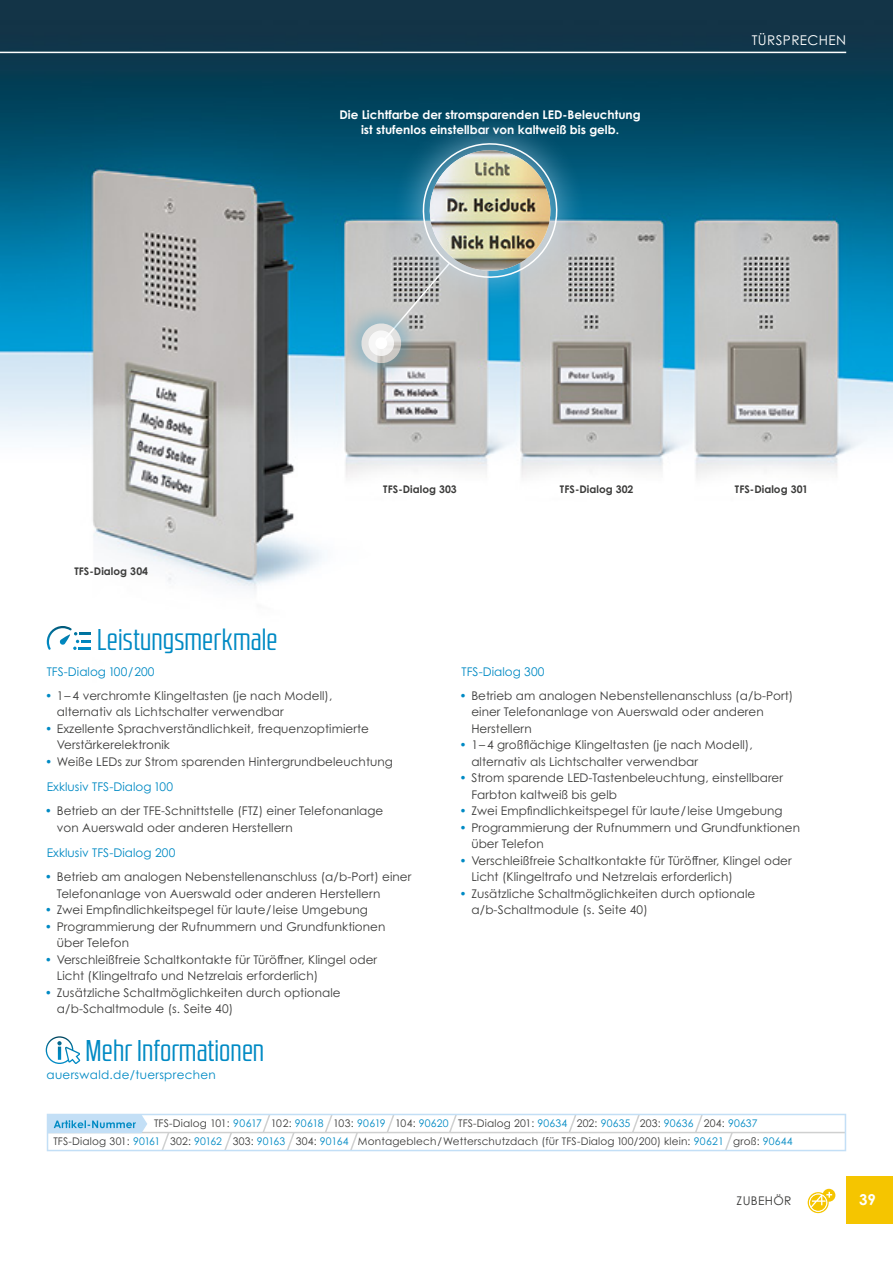
<style>
.page{position:relative;width:893px;height:1263px;background:#fff}
.page>*{position:absolute;margin:0;border:0;box-sizing:border-box;transform-origin:0 0}
.t1{font:30px "RB No 2.1 b";letter-spacing:.005em;color:#008ac4}
.t2{font:700 15px "Century Gothic Pro";color:#fff}
.t3{font:13.5px "Century Gothic Pro";letter-spacing:.03em;color:#fff}
.t4{font:12px/16.5px "Century Gothic Pro";letter-spacing:.005em;color:#3b3b3a}
.t5{font:700 12px/15px "Century Gothic Pro";color:#fff;text-align:center}
.t6{font:12px "Century Gothic Pro";letter-spacing:.005em;color:#008ac4}
.t7{font:12px "Century Gothic Pro";letter-spacing:.025em;color:#008ac4}
.t8{font:12px "Century Gothic Pro";letter-spacing:.03em;color:#3b3b3a}
.t9{font:10.5px/18px "Century Gothic Pro";letter-spacing:.015em;color:#3b3b3a}
.t10{font:700 10.5px "Century Gothic Pro";letter-spacing:.005em;color:#3b3b3a}
.s1{color:#008ac4}
</style>
<div class="page">
<img style="left:0;top:0;width:893px;height:1224px">
<svg style="left:47px;top:626px;width:43px;height:24px"></svg>
<svg style="left:375px;top:96px;width:230px;height:229px;background:#2f697e"></svg>
<img style="left:335px;top:139px;width:227px;height:251px">
<hr style="left:48px;top:1132px;width:798px;height:1px;background:#cfd0d0">
<svg style="left:261px;top:1113px;width:11px;height:21px"></svg>
<svg style="left:324px;top:1113px;width:10px;height:21px"></svg>
<svg style="left:631px;top:1113px;width:10px;height:21px"></svg>
<svg style="left:160px;top:1131px;width:10px;height:21px"></svg>
<svg style="left:385px;top:1113px;width:11px;height:21px"></svg>
<svg style="left:448px;top:1113px;width:10px;height:21px"></svg>
<svg style="left:567px;top:1113px;width:11px;height:21px"></svg>
<svg style="left:694px;top:1113px;width:10px;height:21px"></svg>
<svg style="left:223px;top:1131px;width:10px;height:21px"></svg>
<svg style="left:286px;top:1131px;width:10px;height:21px"></svg>
<svg style="left:349px;top:1131px;width:10px;height:21px"></svg>
<svg style="left:724px;top:1131px;width:10px;height:21px"></svg>
<svg style="left:50px;top:1117px;width:97px;height:16px;background:#a5d2ed"></svg>
<div style="left:47px;top:1114px;width:799px;height:37px;border:2px solid #c3dff6"></div>
<svg style="left:46px;top:1036px;width:34px;height:28px"></svg>
<div style="left:846px;top:1176px;width:47px;height:47px;background:#f5c500"></div>
<svg style="left:808px;top:1192px;width:21px;height:21px"></svg>
<svg style="left:809px;top:1189px;width:26px;height:22px"></svg>
<div style="left:809px;top:1193px;width:18px;height:19px;border:1px solid #fff;border-radius:50%"></div>
<hr style="left:0;top:52px;width:846px;height:1px;background:#fff">
<p class="t5" style="left:339px;top:107px;width:303px">Die Lichtfarbe der stromsparenden LED-Beleuchtung ist stufenlos einstellbar von kaltweiß bis gelb.</p>
<p class="t3" style="left:752px;top:32px;width:96px">TÜRSPRECHEN</p>
<p class="t10" style="left:74px;top:565px;width:75px">TFS-Dialog 304</p>
<h1 class="t1" style="left:97px;top:623px;width:182px">Leistungsmerkmale</h1>
<p class="t10" style="left:383px;top:483px;width:75px">TFS-Dialog 303</p>
<p class="t10" style="left:560px;top:483px;width:75px">TFS-Dialog 302</p>
<p class="t10" style="left:735px;top:483px;width:75px">TFS-Dialog 301</p>
<p class="t6" style="left:47px;top:664px;width:109px">TFS-Dialog 100/200</p>
<p class="t6" style="left:462px;top:664px;width:84px">TFS-Dialog 300</p>
<p class="t4" style="left:57px;top:687px;width:277px;text-indent:-12px"><span class="s1">•</span> 1– 4 verchromte Klingeltasten (je nach Modell), alternativ als Lichtschalter verwendbar</p>
<p class="t4" style="left:57px;top:720px;width:313px;text-indent:-12px"><span class="s1">•</span> Exzellente Sprachverständlichkeit, frequenzoptimierte<br>Verstärkerelektronik</p>
<p class="t4" style="left:45px;top:753px;width:349px"><span class="s1">•</span> Weiße LEDs zur Strom sparenden Hintergrundbeleuchtung</p>
<p class="t6" style="left:47px;top:779px;width:128px">Exklusiv TFS-Dialog 100</p>
<p class="t4" style="left:57px;top:802px;width:328px;text-indent:-12px"><span class="s1">•</span> Betrieb an der TFE-Schnittstelle (FTZ) einer Telefonanlage von Auerswald oder anderen Herstellern</p>
<p class="t6" style="left:47px;top:845px;width:130px">Exklusiv TFS-Dialog 200</p>
<p class="t4" style="left:57px;top:868px;width:356px;text-indent:-12px"><span class="s1">•</span> Betrieb am analogen Nebenstellenanschluss (a/b-Port) einer<br>Telefonanlage von Auerswald oder anderen Herstellern</p>
<p class="t4" style="left:45px;top:901px;width:325px"><span class="s1">•</span> Zwei Empfindlichkeitspegel für laute/leise Umgebung</p>
<p class="t4" style="left:57px;top:918px;width:330px;text-indent:-12px"><span class="s1">•</span> Programmierung der Rufnummern und Grundfunktionen über Telefon</p>
<p class="t4" style="left:57px;top:951px;width:322px;text-indent:-12px"><span class="s1">•</span> Verschleißfreie Schaltkontakte für Türöffner, Klingel oder<br>Licht (Klingeltrafo und Netzrelais erforderlich)</p>
<p class="t4" style="left:57px;top:984px;width:285px;text-indent:-12px"><span class="s1">•</span> Zusätzliche Schaltmöglichkeiten durch optionale a/b-Schaltmodule (s. Seite 40)</p>
<h1 class="t1" style="left:86px;top:1034px;width:180px">Mehr Informationen</h1>
<p class="t7" style="left:47px;top:1068px;width:171px">auerswald.de/tuersprechen</p>
<p class="t4" style="left:471px;top:687px;width:324px;text-indent:-12px"><span class="s1">•</span> Betrieb am analogen Nebenstellenanschluss (a/b-Port) einer Telefonanlage von Auerswald oder anderen<br>Herstellern</p>
<p class="t4" style="left:471px;top:736px;width:283px;text-indent:-12px"><span class="s1">•</span> 1– 4 großflächige Klingeltasten (je nach Modell), alternativ als Lichtschalter verwendbar</p>
<p class="t4" style="left:471px;top:769px;width:313px;text-indent:-12px"><span class="s1">•</span> Strom sparende LED-Tastenbeleuchtung, einstellbarer<br>Farbton kaltweiß bis gelb</p>
<p class="t4" style="left:459px;top:802px;width:325px"><span class="s1">•</span> Zwei Empfindlichkeitspegel für laute/leise Umgebung</p>
<p class="t4" style="left:471px;top:819px;width:330px;text-indent:-12px"><span class="s1">•</span> Programmierung der Rufnummern und Grundfunktionen über Telefon</p>
<p class="t4" style="left:471px;top:852px;width:322px;text-indent:-12px"><span class="s1">•</span> Verschleißfreie Schaltkontakte für Türöffner, Klingel oder<br>Licht (Klingeltrafo und Netzrelais erforderlich)</p>
<p class="t4" style="left:471px;top:885px;width:285px;text-indent:-12px"><span class="s1">•</span> Zusätzliche Schaltmöglichkeiten durch optionale a/b-Schaltmodule (s. Seite 40)</p>
<p class="t9" style="left:53px;top:1114px;width:741px;text-indent:101px">TFS-Dialog 101: <span class="s1">90617</span> 102: <span class="s1">90618</span> 103: <span class="s1">90619</span> 104: <span class="s1">90620</span> TFS-Dialog 201: <span class="s1">90634</span> 202: <span class="s1">90635</span> 203: <span class="s1">90636</span> 204: <span class="s1">90637<br></span>TFS-Dialog 301: <span class="s1">90161</span> 302: <span class="s1">90162</span> 303: <span class="s1">90163</span> 304: <span class="s1">90164</span> Montageblech/Wetterschutzdach (für TFS-Dialog 100/200) klein: <span class="s1">90621</span> groß: <span class="s1">90644</span></p>
<p class="t8" style="left:736px;top:1194px;width:57px">ZUBEHÖR</p>
<p class="t2" style="left:859px;top:1190px;width:18px">39</p>
</div>
